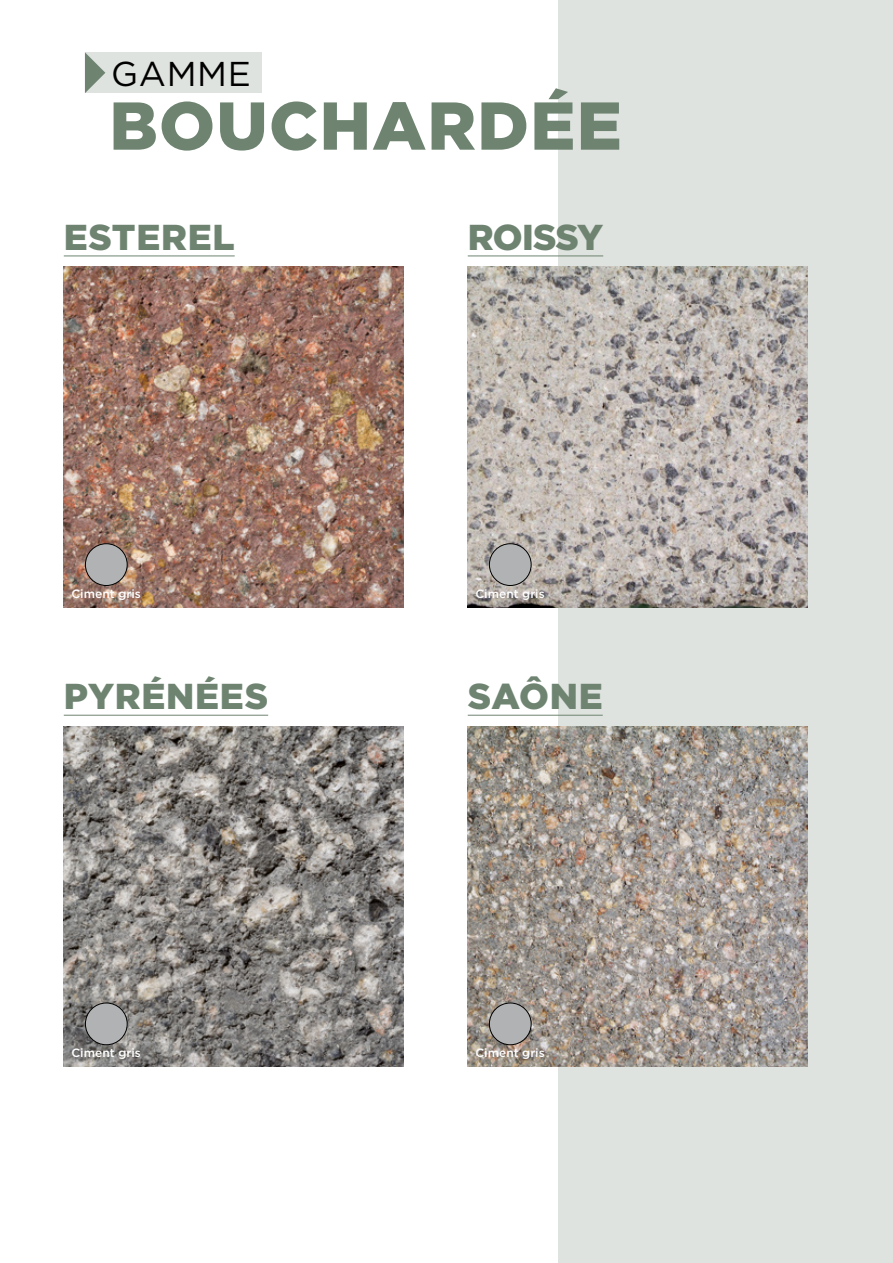
<style>
.page{position:relative;width:893px;height:1263px;background:#fff}
.page>*{position:absolute;margin:0;border:0;box-sizing:border-box;transform-origin:0 0}
.t1{font:900 67.5px "Gotham";letter-spacing:.02em;color:#6e8471}
.t2{font:900 36px "Gotham";letter-spacing:.02em;color:#6e8471}
.t3{font:34.5px "Gotham";letter-spacing:.02em;color:#000}
.t4{font:500 12px "Gotham";color:#fff}
</style>
<div class="page">
<div style="left:86px;top:52px;width:176px;height:41px;background:#dfe3df"></div>
<svg style="left:85px;top:52px;width:20px;height:41px"></svg>
<div style="left:558px;top:0;width:335px;height:1263px;background:#dfe3df"></div>
<img style="left:64px;top:726px;width:340px;height:340px">
<hr style="left:64px;top:715px;width:204px;height:1px;background:#6e8471">
<img style="left:468px;top:726px;width:340px;height:340px">
<hr style="left:468px;top:715px;width:135px;height:1px;background:#6e8471">
<img style="left:64px;top:267px;width:340px;height:340px">
<img style="left:468px;top:267px;width:340px;height:340px">
<hr style="left:64px;top:256px;width:171px;height:1px;background:#6e8471">
<hr style="left:468px;top:256px;width:135px;height:1px;background:#6e8471">
<div style="left:85px;top:544px;width:42px;height:41px;background:#b1b2b3;border-radius:50%"></div>
<div style="left:85px;top:543px;width:43px;height:43px;border:1px solid #000;border-radius:50%"></div>
<div style="left:489px;top:544px;width:42px;height:41px;background:#b1b2b3;border-radius:50%"></div>
<div style="left:489px;top:543px;width:42px;height:43px;border:1px solid #000;border-radius:50%"></div>
<div style="left:85px;top:1003px;width:42px;height:42px;background:#b1b2b3;border-radius:50%"></div>
<div style="left:85px;top:1003px;width:43px;height:42px;border:1px solid #000;border-radius:50%"></div>
<div style="left:489px;top:1003px;width:42px;height:42px;background:#b1b2b3;border-radius:50%"></div>
<div style="left:489px;top:1003px;width:42px;height:42px;border:1px solid #000;border-radius:50%"></div>
<h3 class="t3" style="left:111px;top:52px;width:141px">GAMME</h3>
<h1 class="t1" style="left:109px;top:79px;width:514px">BOUCHARDÉE</h1>
<h2 class="t2" style="left:64px;top:212px;width:172px">ESTEREL</h2>
<h2 class="t2" style="left:468px;top:212px;width:137px">ROISSY</h2>
<p class="t4" style="left:71px;top:586px;width:71px">Ciment gris</p>
<p class="t4" style="left:475px;top:586px;width:71px">Ciment gris</p>
<h2 class="t2" style="left:64px;top:672px;width:206px">PYRÉNÉES</h2>
<h2 class="t2" style="left:468px;top:672px;width:137px">SAÔNE</h2>
<p class="t4" style="left:71px;top:1045px;width:71px">Ciment gris</p>
<p class="t4" style="left:475px;top:1045px;width:71px">Ciment gris</p>
</div>
